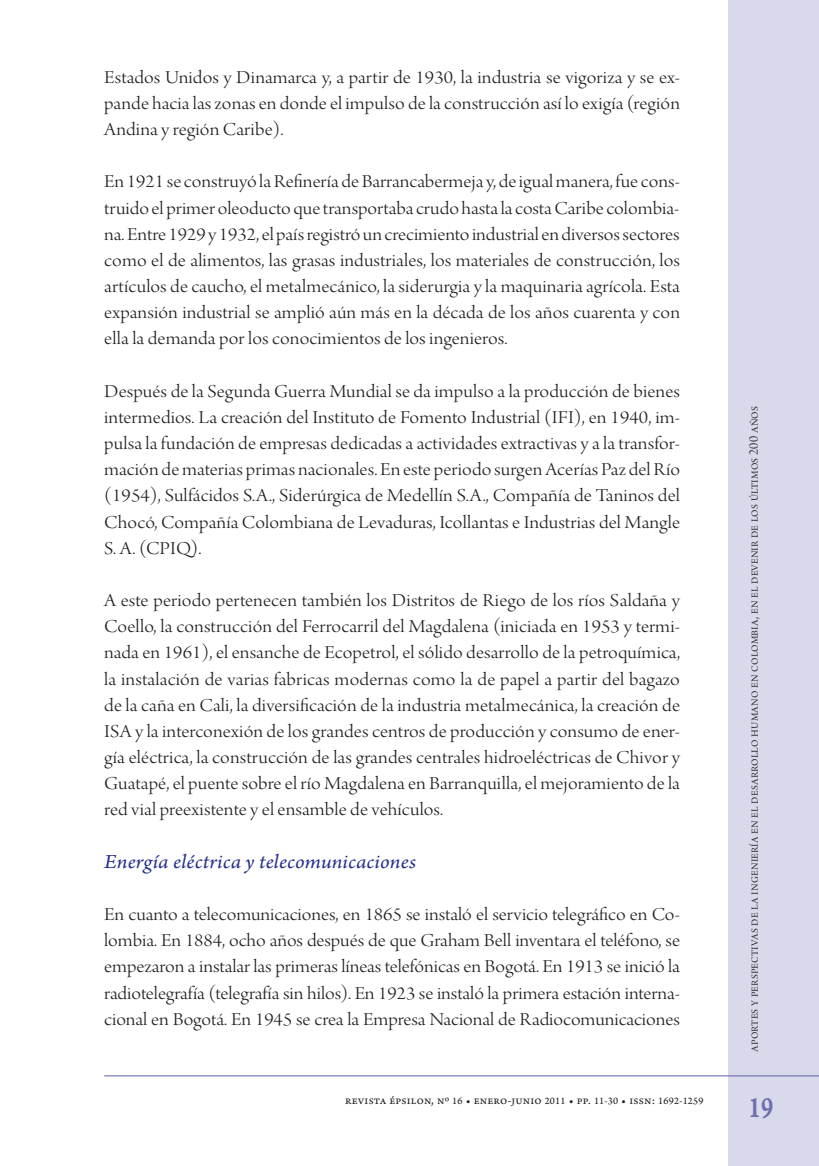
<style>
.page{position:relative;width:819px;height:1166px;background:#fff}
.page>*{position:absolute;margin:0;border:0;box-sizing:border-box;transform-origin:0 0}
.t1{font:31.5px "Arno Pro Smbd Caption";color:#6f6eaf;scale:.75 1}
.t2{font:italic 21px "Arno Pro";letter-spacing:.005em;color:#24318b;scale:1.1 1}
.t3{font:19.25px/26.1px "Arno Pro Light Display";letter-spacing:.005em;color:#231f20;text-align:justify;scale:1.1 1}
.t4{font:14px "Arno Pro Light Display";letter-spacing:.015em;color:#231f20}
.t5{font:12.25px "Arno Pro Sm Text";letter-spacing:.02em;color:#231f20}
.s1{font-size:10.5px}
</style>
<div class="page">
<div style="left:728px;top:0;width:91px;height:1166px;background:#d9d9ec"></div>
<hr style="left:104px;top:1075px;width:715px;height:1px;background:#5d5ea5">
<p class="t3" style="left:104px;top:65px;width:525px">Estados Unidos y Dinamarca y, a partir de 1930, la industria se vigoriza y se ex&shy;pande hacia las zonas en donde el impulso de la construcción así lo exigía (región Andina y región Caribe).</p>
<p class="t3" style="left:104px;top:170px;width:525px">En 1921 se construyó la Refinería de Barrancabermeja y, de igual manera, fue cons&shy;truido el primer oleoducto que transportaba crudo hasta la costa Caribe colombia&shy;na. Entre 1929 y 1932, el país registró un crecimiento industrial en diversos sectores como el de alimentos, las grasas industriales, los materiales de construcción, los artículos de caucho, el metalmecánico, la siderurgia y la maquinaria agrícola. Esta expansión industrial se amplió aún más en la década de los años cuarenta y con ella la demanda por los conocimientos de los ingenieros.</p>
<p class="t3" style="left:104px;top:379px;width:525px">Después de la Segunda Guerra Mundial se da impulso a la producción de bienes intermedios. La creación del Instituto de Fomento Industrial (IFI), en 1940, im&shy;pulsa la fundación de empresas dedicadas a actividades extractivas y a la transfor&shy;mación de materias primas nacionales. En este periodo surgen Acerías Paz del Río (1954), Sulfácidos S.A., Siderúrgica de Medellín S.A., Compañía de Taninos del Chocó, Compañía Colombiana de Levaduras, Icollantas e Industrias del Mangle S. A. (CPIQ).</p>
<p class="t3" style="left:104px;top:588px;width:525px">A este periodo pertenecen también los Distritos de Riego de los ríos Saldaña y Coello, la construcción del Ferrocarril del Magdalena (iniciada en 1953 y termi&shy;nada en 1961), el ensanche de Ecopetrol, el sólido desarrollo de la petroquímica, la instalación de varias fabricas modernas como la de papel a partir del bagazo de la caña en Cali, la diversificación de la industria metalmecánica, la creación de ISA y la interconexión de los grandes centros de producción y consumo de ener&shy;gía eléctrica, la construcción de las grandes centrales hidroeléctricas de Chivor y Guatapé, el puente sobre el río Magdalena en Barranquilla, el mejoramiento de la red vial preexistente y el ensamble de vehículos.</p>
<p class="t2" style="left:104px;top:849px;width:285px">Energía eléctrica y telecomunicaciones</p>
<p class="t3" style="left:104px;top:902px;width:525px">En cuanto a telecomunicaciones, en 1865 se instaló el servicio telegráfico en Co&shy;lombia. En 1884, ocho años después de que Graham Bell inventara el teléfono, se empezaron a instalar las primeras líneas telefónicas en Bogotá. En 1913 se inició la radiotelegrafía (telegrafía sin hilos). En 1923 se instaló la primera estación interna&shy;cional en Bogotá. En 1945 se crea la Empresa Nacional de Radiocomunicaciones</p>
<p class="t5" style="left:345px;top:1093px;width:360px">revista épsilon, nº <span class="s1">16</span> • enero-junio <span class="s1">2011</span> • pp. <span class="s1">11-30</span> • issn: <span class="s1">1692-1259</span></p>
<p class="t4" style="left:746px;top:1052px;width:647px;rotate:-90deg">aportes y perspectivas de la ingeniería en el desarrollo humano en colombia, en el devenir de los últimos 200 años</p>
<h1 class="t1" style="left:748px;top:1088px;width:34px">19</h1>
</div>
